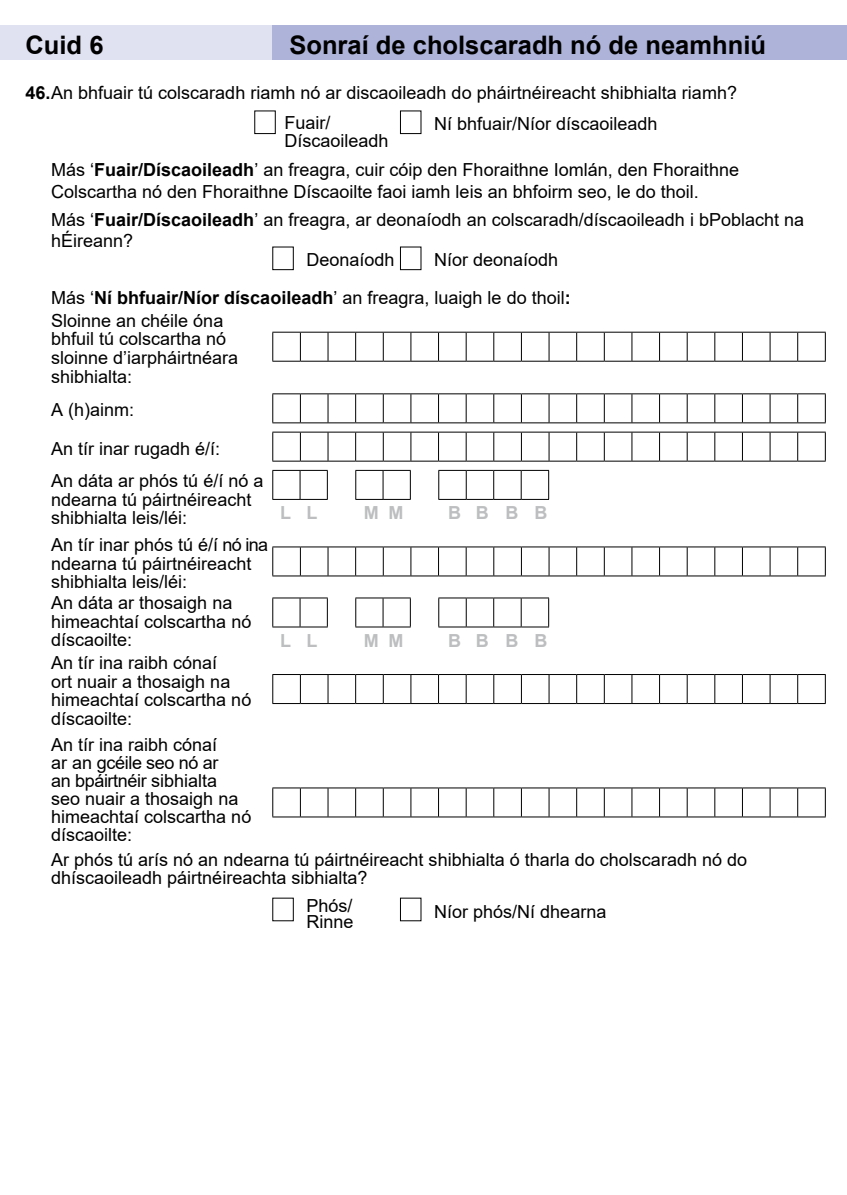
<style>
.page{position:relative;width:847px;height:1195px;background:#fff}
.page>*{position:absolute;margin:0;border:0;box-sizing:border-box;transform-origin:0 0}
.t1{font:700 25.5px "Arial";color:#000}
.t2{font:18px/18.8px "Arial";color:#000}
.t3{font:700 18px "Arial";color:#bcbec0}
.s1{font-weight:700}
</style>
<div class="page">
<div style="left:0;top:26px;width:315px;height:34px;background:#e0e1f1"></div>
<div style="left:272px;top:26px;width:574px;height:34px;background:#aeb3da"></div>
<div style="left:400px;top:111px;width:21px;height:23px;border:1px solid #000"></div>
<svg style="left:272px;top:332px;width:553px;height:30px"></svg>
<svg style="left:272px;top:432px;width:553px;height:30px"></svg>
<svg style="left:272px;top:470px;width:56px;height:30px"></svg>
<svg style="left:355px;top:470px;width:56px;height:30px"></svg>
<svg style="left:438px;top:470px;width:111px;height:30px"></svg>
<svg style="left:272px;top:393px;width:553px;height:30px"></svg>
<svg style="left:272px;top:546px;width:553px;height:30px"></svg>
<div style="left:400px;top:247px;width:21px;height:23px;border:1px solid #000"></div>
<svg style="left:272px;top:598px;width:56px;height:30px"></svg>
<svg style="left:355px;top:598px;width:56px;height:30px"></svg>
<svg style="left:438px;top:598px;width:111px;height:30px"></svg>
<div style="left:400px;top:898px;width:21px;height:23px;border:1px solid #000"></div>
<svg style="left:272px;top:674px;width:553px;height:30px"></svg>
<svg style="left:272px;top:787px;width:553px;height:30px"></svg>
<h1 class="t1" style="left:26px;top:27px;width:79px">Cuid 6</h1>
<h1 class="t1" style="left:289px;top:27px;width:478px">Sonraí de cholscaradh nó de neamhniú</h1>
<p class="t2" style="left:284px;top:78px;width:454px;line-height:29.8px;text-indent:-259px"><span class="s1">46.</span>An bhfuair tú colscaradh riamh nó ar discaoileadh do pháirtnéireacht shibhialta riamh?<br>Fuair/</p>
<p class="t2" style="left:284px;top:131px;width:106px">Díscaoileadh</p>
<p class="t2" style="left:434px;top:114px;width:225px">Ní bhfuair/Níor díscaoileadh</p>
<p class="t2" style="left:51px;top:159px;width:689px;line-height:21.6px">Más ‘<span class="s1">Fuair/Díscaoileadh</span>’ an freagra, cuir cóip den Fhoraithne Iomlán, den Fhoraithne<br>Colscartha nó den Fhoraithne Díscaoilte faoi iamh leis an bhfoirm seo, le do thoil.</p>
<p class="t2" style="left:51px;top:208px;width:754px;line-height:21.6px">Más ‘<span class="s1">Fuair/Díscaoileadh</span>’ an freagra, ar deonaíodh an colscaradh/díscaoileadh i bPoblacht na hÉireann?</p>
<p class="t2" style="left:306px;top:250px;width:90px">Deonaíodh</p>
<p class="t2" style="left:434px;top:250px;width:126px">Níor deonaíodh</p>
<p class="t2" style="left:51px;top:286px;width:521px;line-height:23px">Más ‘<span class="s1">Ní bhfuair/Níor díscaoileadh</span>’ an freagra, luaigh le do thoil<span class="s1">:<br></span>Sloinne an chéile óna</p>
<p class="t2" style="left:51px;top:330px;width:189px">bhfuil tú colscartha nó sloinne d’iarpháirtnéara shibhialta:</p>
<p class="t2" style="left:51px;top:401px;width:85px">A (h)ainm:</p>
<p class="t2" style="left:51px;top:439px;width:171px">An tír inar rugadh é/í:</p>
<p class="t2" style="left:51px;top:471px;width:214px">An dáta ar phós tú é/í nó a ndearna tú páirtnéireacht shibhialta leis/léi:</p>
<p class="t2" style="left:51px;top:535px;width:218px">An tír inar phós tú é/í nó ina ndearna tú páirtnéireacht shibhialta leis/léi:</p>
<p class="t2" style="left:51px;top:593px;width:202px">An dáta ar thosaigh na himeachtaí colscartha nó díscaoilte:</p>
<p class="t2" style="left:51px;top:653px;width:202px">An tír ina raibh cónaí<br>ort nuair a thosaigh na himeachtaí colscartha nó díscaoilte:</p>
<p class="t2" style="left:51px;top:735px;width:202px;line-height:18px">An tír ina raibh cónaí<br>ar an gcéile seo nó ar<br>an bpáirtnéir sibhialta<br>seo nuair a thosaigh na himeachtaí colscartha nó díscaoilte:</p>
<p class="t3" style="left:280px;top:500px;width:39px">L L</p>
<p class="t3" style="left:363px;top:500px;width:41px">M M</p>
<p class="t3" style="left:448px;top:500px;width:101px">B B B B</p>
<p class="t3" style="left:280px;top:628px;width:39px">L L</p>
<p class="t3" style="left:363px;top:628px;width:41px">M M</p>
<p class="t3" style="left:448px;top:628px;width:101px">B B B B</p>
<p class="t2" style="left:51px;top:850px;width:697px">Ar phós tú arís nó an ndearna tú páirtnéireacht shibhialta ó tharla do cholscaradh nó do dhíscaoileadh páirtnéireachta sibhialta?</p>
<p class="t2" style="left:306px;top:897px;width:49px;line-height:16.5px">Phós/<br>Rinne</p>
<p class="t2" style="left:434px;top:902px;width:174px">Níor phós/Ní dhearna</p>
</div>
